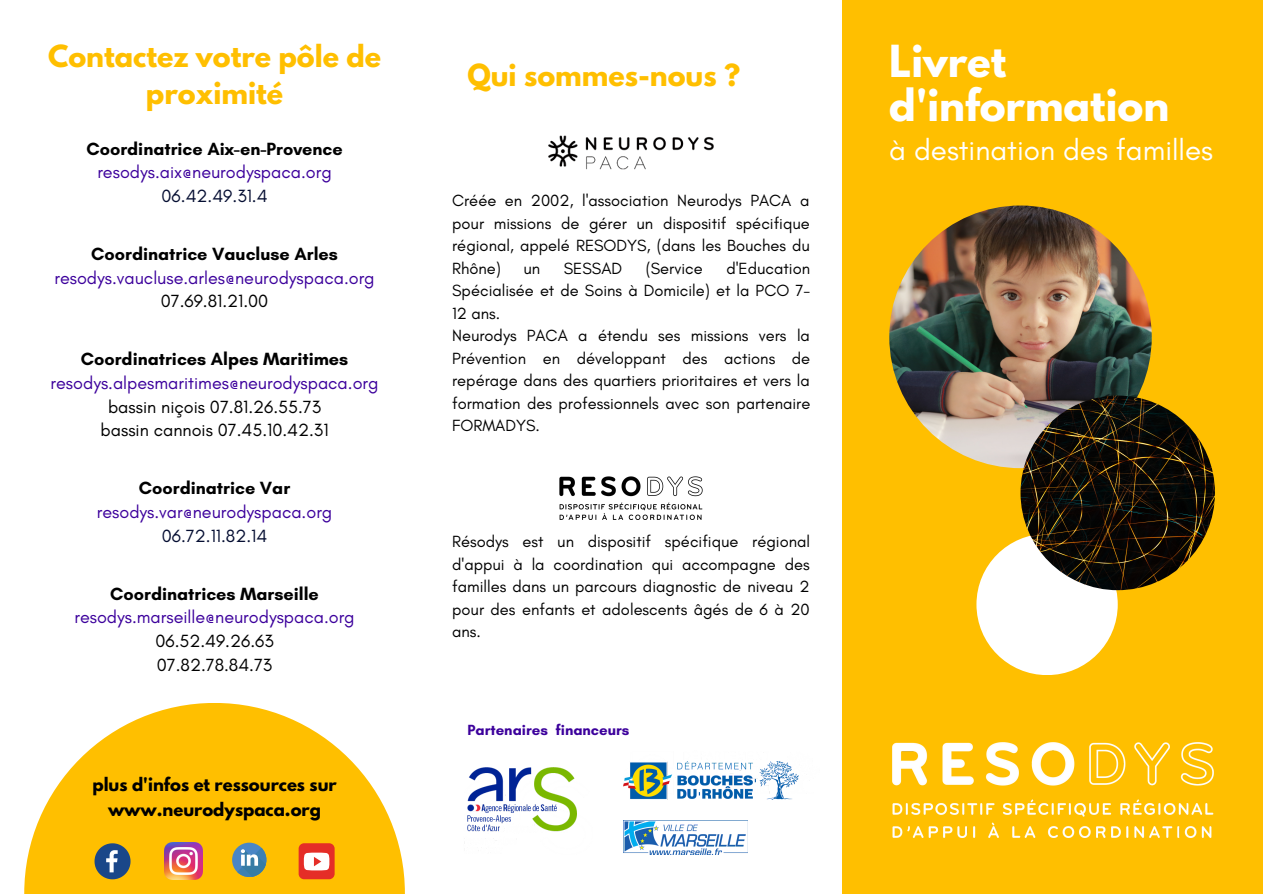
<style>
.page{position:relative;width:1263px;height:894px;background:#fff}
.page>*{position:absolute;margin:0;border:0;box-sizing:border-box;transform-origin:0 0}
.t1{font:700 39.15px/43.7px "League Spartan";color:#fff}
.t2{font:29.55px "Glacial Indifference";color:#fff}
.t3{font:700 27px/37px "League Spartan";color:#ffbf00;text-align:center}
.t4{font:18px "Glacial Indifference";color:#3c009c}
.t5{font:700 18px "Glacial Indifference";color:#000}
.t6{font:18px "Glacial Indifference";color:#000}
.t7{font:18px "Glacial Indifference";color:#050e32}
.t8{font:16.5px/22.5px "Glacial Indifference";color:#000;text-align:justify}
.t9{font:700 16.5px/24.8px "League Spartan";color:#000;text-align:center}
.t10{font:700 15px "Glacial Indifference";color:#3c009c}
</style>
<div class="page">
<div style="left:842px;top:0;width:421px;height:893px;background:#ffbf00"></div>
<img style="left:889px;top:205px;width:263px;height:263px;border-radius:50%">
<div style="left:976px;top:533px;width:142px;height:142px;background:#fff;border-radius:50%"></div>
<img style="left:1020px;top:395px;width:195px;height:195px;border-radius:50%">
<img style="left:623px;top:820px;width:125px;height:34px">
<img style="left:623px;top:761px;width:175px;height:38px">
<img style="left:467px;top:767px;width:110px;height:65px">
<img style="left:892px;top:742px;width:322px;height:95px">
<img style="left:548px;top:135px;width:166px;height:35px">
<img style="left:559px;top:476px;width:144px;height:43px">
<svg style="left:24px;top:703px;width:381px;height:190px;fill:#ffbf00"></svg>
<svg style="left:95px;top:843px;width:36px;height:36px"></svg>
<img style="left:165px;top:842px;width:37px;height:37px">
<div style="left:299px;top:843px;width:36px;height:36px;background:#e52d27;border-radius:5px"></div>
<svg style="left:304px;top:852px;width:25px;height:18px"></svg>
<svg style="left:232px;top:842px;width:34px;height:34px"></svg>
<svg style="left:237px;top:847px;width:31px;height:31px"></svg>
<p class="t3" style="left:48px;top:41px;width:335px">Contactez votre pôle de proximité</p>
<p class="t5" style="left:86px;top:138px;width:258px">Coordinatrice Aix-en-Provence</p>
<p class="t4" style="left:97px;top:161px;width:236px">resodys.aix@neurodyspaca.org</p>
<p class="t7" style="left:162px;top:185px;width:107px">06.42.49.31.4</p>
<p class="t5" style="left:91px;top:243px;width:248px">Coordinatrice Vaucluse Arles</p>
<p class="t4" style="left:54px;top:266px;width:322px">resodys.vaucluse.arles@neurodyspaca.org</p>
<p class="t6" style="left:161px;top:290px;width:109px">07.69.81.21.00</p>
<p class="t5" style="left:81px;top:348px;width:269px">Coordinatrices Alpes Maritimes</p>
<p class="t4" style="left:51px;top:372px;width:329px">resodys.alpesmaritimes@neurodyspaca.org</p>
<p class="t6" style="left:108px;top:395px;width:214px">bassin niçois 07.81.26.55.73</p>
<p class="t6" style="left:101px;top:419px;width:229px">bassin cannois 07.45.10.42.31</p>
<p class="t5" style="left:139px;top:477px;width:153px">Coordinatrice Var</p>
<p class="t4" style="left:97px;top:500px;width:237px">resodys.var@neurodyspaca.org</p>
<p class="t7" style="left:162px;top:524px;width:107px">06.72.11.82.14</p>
<p class="t5" style="left:110px;top:582px;width:210px">Coordinatrices Marseille</p>
<p class="t4" style="left:74px;top:606px;width:282px">resodys.marseille@neurodyspaca.org</p>
<p class="t6" style="left:155px;top:629px;width:120px">06.52.49.26.63</p>
<p class="t6" style="left:157px;top:653px;width:117px">07.82.78.84.73</p>
<p class="t9" style="left:92px;top:773px;width:246px">plus d'infos et ressources sur www.neurodyspaca.org</p>
<p class="t3" style="left:467px;top:60px;width:274px">Qui sommes-nous ?</p>
<p class="t8" style="left:452px;top:189px;width:359px">Créée en 2002, l'association Neurodys PACA a pour missions de gérer un dispositif spécifique régional, appelé RESODYS, (dans les Bouches du Rhône)</p>
<p class="t8" style="left:452px;top:257px;width:360px;text-indent:274px">d'Education Spécialisée et de Soins à Domicile) et la PCO 7- 12 ans.</p>
<p class="t8" style="left:452px;top:324px;width:360px">Neurodys PACA a étendu ses missions vers la Prévention en développant des actions de repérage dans des quartiers prioritaires et vers la formation des professionnels avec son partenaire FORMADYS.</p>
<p class="t8" style="left:523px;top:257px;width:18px">un</p>
<p class="t8" style="left:564px;top:257px;width:60px">SESSAD</p>
<p class="t8" style="left:646px;top:257px;width:59px">(Service</p>
<p class="t8" style="left:452px;top:530px;width:359px">Résodys est un dispositif spécifique régional d'appui à la coordination qui accompagne des familles dans un parcours diagnostic de niveau 2 pour des enfants et adolescents âgés de 6 à 20 ans.</p>
<p class="t10" style="left:467px;top:721px;width:163px">Partenaires financeurs</p>
<p class="t1" style="left:889px;top:45px;width:281px">Livret d'information</p>
<p class="t2" style="left:889px;top:131px;width:325px">à destination des familles</p>
</div>
